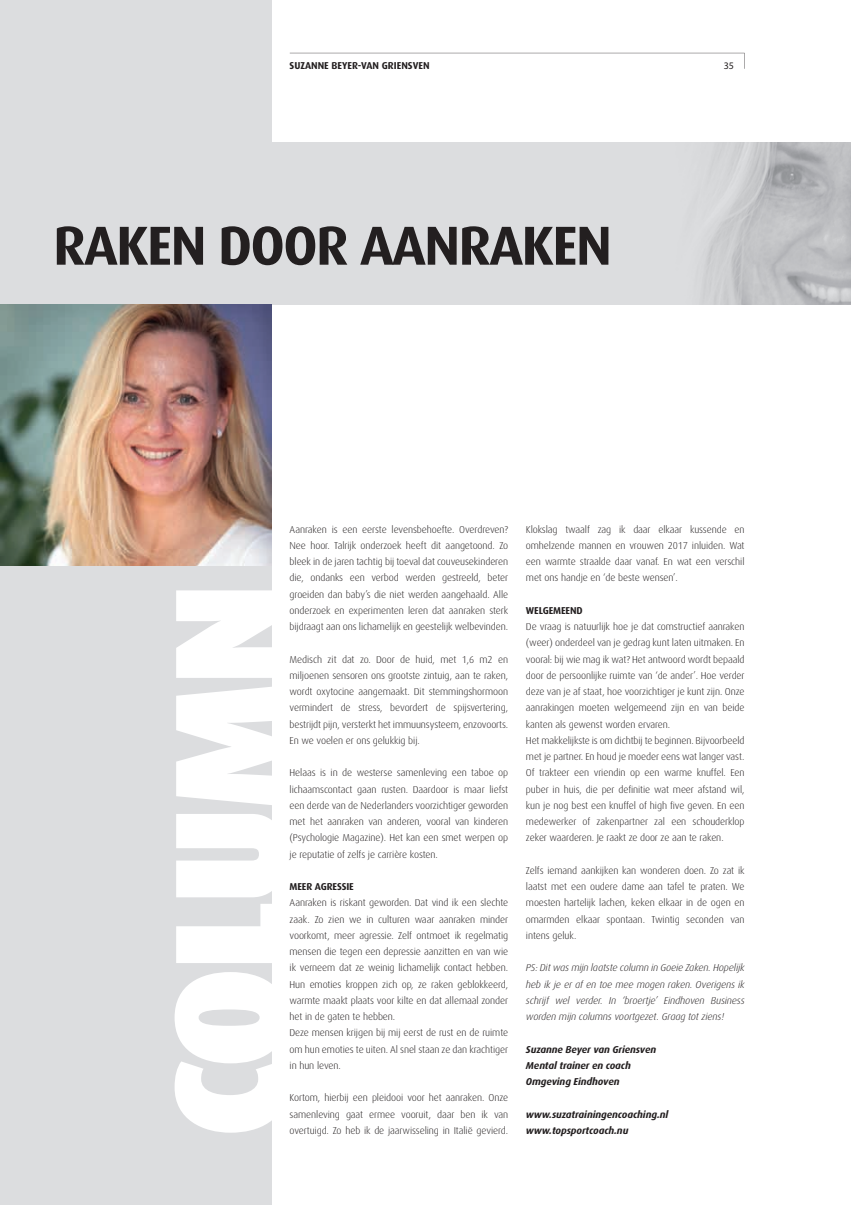
<style>
.page{position:relative;width:851px;height:1205px;background:#fff}
.page>*{position:absolute;margin:0;border:0;box-sizing:border-box;transform-origin:0 0}
.t1{font:900 158px "Dax";letter-spacing:-.03em;color:#fff}
.t2{font:700 55px "Dax";letter-spacing:-.03em;color:#231f20}
.t3{font:300 10px/16.2px "Dax";letter-spacing:-.01em;color:#231f20;text-align:justify}
.t4{font:italic 300 10px/16.2px "Dax";letter-spacing:-.01em;color:#231f20;text-align:justify}
.t5{font:italic 700 10px/16.2px "Dax";letter-spacing:-.01em;color:#231f20}
.t6{font:700 10px "Dax";letter-spacing:-.01em;color:#231f20}
.t7{font:10px "Myriad Pro";color:#231f20}
</style>
<div class="page">
<div style="left:0;top:0;width:272px;height:1205px;background:#dcdddf"></div>
<svg style="left:290px;top:53px;width:454px;height:1px"></svg>
<div style="left:209px;top:142px;width:641px;height:163px;background:#dcdddf"></div>
<img style="left:0;top:305px;width:272px;height:260px">
<img style="left:702px;top:142px;width:148px;height:163px">
<p class="t6" style="left:289px;top:60px;width:141px">SUZANNE BEYER-VAN GRIENSVEN</p>
<p class="t7" style="left:723px;top:59px;width:12px">35</p>
<h2 class="t2" style="left:53px;top:215px;width:560px">RAKEN DOOR AANRAKEN</h2>
<p class="t3" style="left:289px;top:521px;width:220px">Aanraken is een eerste levensbehoefte. Overdreven?<br>Nee hoor. Talrijk onderzoek heeft dit aangetoond. Zo bleek in de jaren tachtig bij toeval dat couveusekinderen die, ondanks een verbod werden gestreeld, beter groeiden dan baby’s die niet werden aangehaald. Alle onderzoek en experimenten leren dat aanraken sterk bijdraagt aan ons lichamelijk en geestelijk welbevinden.</p>
<p class="t3" style="left:289px;top:651px;width:220px">Medisch zit dat zo. Door de huid, met 1,6 m2 en miljoenen sensoren ons grootste zintuig, aan te raken, wordt oxytocine aangemaakt. Dit stemmingshormoon vermindert de stress, bevordert de spijsvertering, bestrijdt pijn, versterkt het immuunsysteem, enzovoorts.<br>En we voelen er ons gelukkig bij.</p>
<p class="t3" style="left:289px;top:765px;width:220px">Helaas is in de westerse samenleving een taboe op lichaamscontact gaan rusten. Daardoor is maar liefst een derde van de Nederlanders voorzichtiger geworden met het aanraken van anderen, vooral van kinderen (Psychologie Magazine). Het kan een smet werpen op je reputatie of zelfs je carrière kosten.</p>
<p class="t6" style="left:289px;top:881px;width:66px">MEER AGRESSIE</p>
<p class="t3" style="left:289px;top:895px;width:220px;text-align:left">Aanraken is riskant geworden. Dat vind ik een slechte zaak. Zo zien we in culturen waar aanraken minder voorkomt, meer agressie. Zelf ontmoet ik regelmatig mensen die tegen een depressie aanzitten en van wie ik verneem dat ze weinig lichamelijk contact hebben.<br>Hun emoties kroppen zich op, ze raken geblokkeerd, warmte maakt plaats voor kilte en dat allemaal zonder het in de gaten te hebben.<br>Deze mensen krijgen bij mij eerst de rust en de ruimte om hun emoties te uiten. Al snel staan ze dan krachtiger in hun leven.</p>
<p class="t3" style="left:289px;top:1090px;width:220px">Kortom, hierbij een pleidooi voor het aanraken. Onze samenleving gaat ermee vooruit, daar ben ik van overtuigd. Zo heb ik de jaarwisseling in Italië gevierd.</p>
<h1 class="t1" style="left:139px;top:1138px;width:557px;rotate:-90deg">COLUMN</h1>
<p class="t3" style="left:526px;top:521px;width:220px">Klokslag twaalf zag ik daar elkaar kussende en omhelzende mannen en vrouwen 2017 inluiden. Wat een warmte straalde daar vanaf. En wat een verschil met ons handje en ‘de beste wensen’.</p>
<p class="t6" style="left:526px;top:605px;width:58px">WELGEMEEND</p>
<p class="t3" style="left:526px;top:618px;width:220px;text-align:left">De vraag is natuurlijk hoe je dat comstructief aanraken (weer) onderdeel van je gedrag kunt laten uitmaken. En vooral: bij wie mag ik wat? Het antwoord wordt bepaald door de persoonlijke ruimte van ‘de ander’. Hoe verder deze van je af staat, hoe voorzichtiger je kunt zijn. Onze aanrakingen moeten welgemeend zijn en van beide kanten als gewenst worden ervaren.<br>Het makkelijkste is om dichtbij te beginnen. Bijvoorbeeld met je partner. En houd je moeder eens wat langer vast.<br>Of trakteer een vriendin op een warme knuffel. Een puber in huis, die per definitie wat meer afstand wil, kun je nog best een knuffel of high five geven. En een medewerker of zakenpartner zal een schouderklop zeker waarderen. Je raakt ze door ze aan te raken.</p>
<p class="t3" style="left:526px;top:862px;width:220px">Zelfs iemand aankijken kan wonderen doen. Zo zat ik laatst met een oudere dame aan tafel te praten. We moesten hartelijk lachen, keken elkaar in de ogen en omarmden elkaar spontaan. Twintig seconden van intens geluk.</p>
<p class="t4" style="left:526px;top:960px;width:220px">PS: Dit was mijn laatste column in Goeie Zaken. Hopelijk heb ik je er af en toe mee mogen raken. Overigens ik schrijf wel verder. In ‘broertje’ Eindhoven Business worden mijn columns voortgezet. Graag tot ziens!</p>
<p class="t5" style="left:526px;top:1041px;width:132px">Suzanne Beyer van Griensven<br>Mental trainer en coach<br>Omgeving Eindhoven</p>
<p class="t5" style="left:526px;top:1106px;width:144px">www.suzatrainingencoaching.nl www.topsportcoach.nu</p>
</div>
